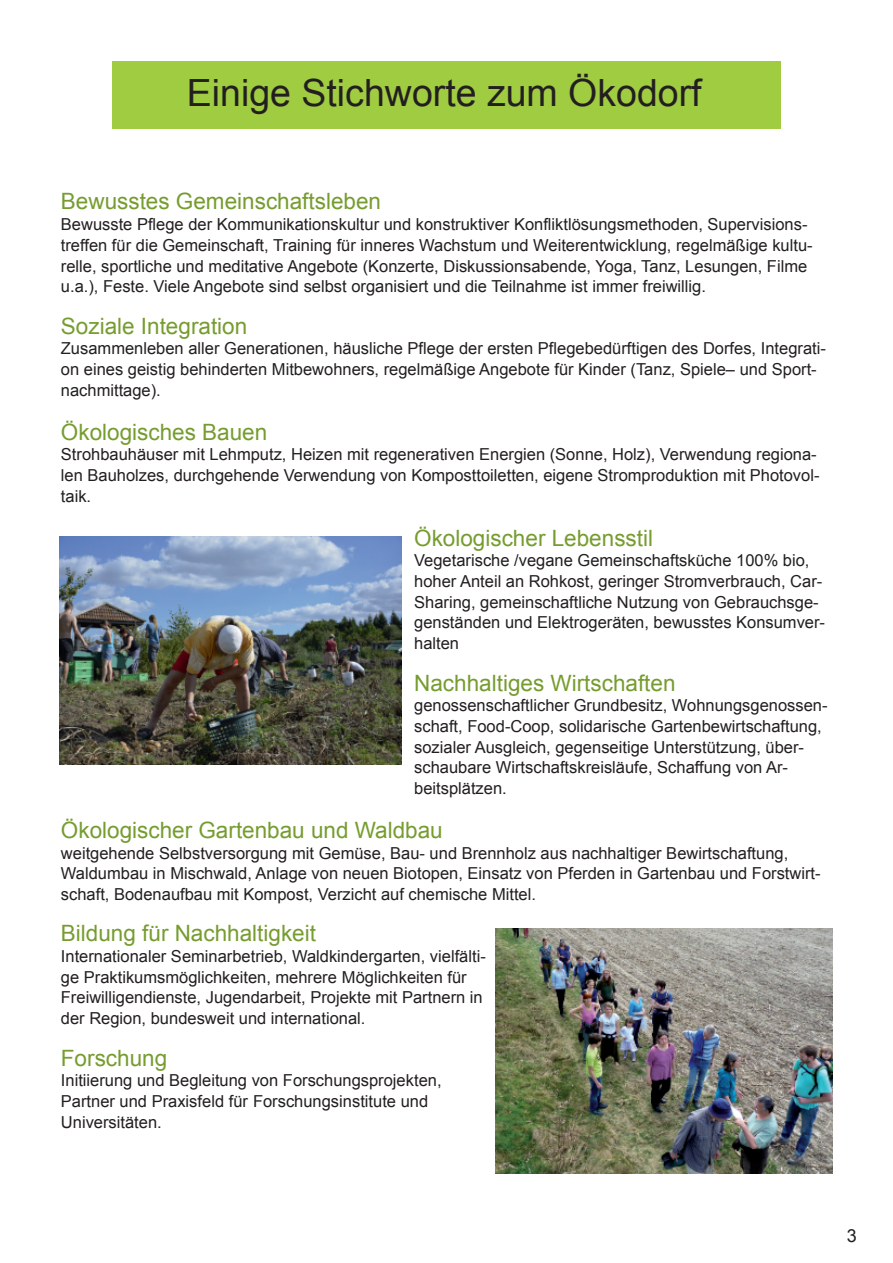
<style>
.page{position:relative;width:893px;height:1263px;background:#fff}
.page>*{position:absolute;margin:0;border:0;box-sizing:border-box;transform-origin:0 0}
.t1{font:37.5px "Arial";color:#231f20}
.t2{font:22.5px "Arial";color:#769c2f}
.t3{font:18px "Arial";color:#231f20}
.t4{font:16.5px/20.7px "Arial";color:#231f20}
</style>
<div class="page">
<img style="left:59px;top:537px;width:342px;height:228px">
<div style="left:112px;top:61px;width:669px;height:67px;background:#9fcc41"></div>
<img style="left:496px;top:928px;width:337px;height:245px">
<h1 class="t1" style="left:187px;top:72px;width:516px">Einige Stichworte zum Ökodorf</h1>
<h2 class="t2" style="left:61px;top:189px;width:322px">Bewusstes Gemeinschaftsleben</h2>
<p class="t4" style="left:61px;top:214px;width:753px">Bewusste Pflege der Kommunikationskultur und konstruktiver Konfliktlösungsmethoden, Supervisions&shy;treffen für die Gemeinschaft, Training für inneres Wachstum und Weiterentwicklung, regelmäßige kultu&shy;relle, sportliche und meditative Angebote (Konzerte, Diskussionsabende, Yoga, Tanz, Lesungen, Filme u.a.), Feste. Viele Angebote sind selbst organisiert und die Teilnahme ist immer freiwillig.</p>
<h2 class="t2" style="left:61px;top:313px;width:188px">Soziale Integration</h2>
<p class="t4" style="left:61px;top:338px;width:766px">Zusammenleben aller Generationen, häusliche Pflege der ersten Pflegebedürftigen des Dorfes, Integrati&shy;on eines geistig behinderten Mitbewohners, regelmäßige Angebote für Kinder (Tanz, Spiele– und Sport&shy;nachmittage).</p>
<h2 class="t2" style="left:61px;top:419px;width:208px">Ökologisches Bauen</h2>
<p class="t4" style="left:61px;top:444px;width:760px">Strohbauhäuser mit Lehmputz, Heizen mit regenerativen Energien (Sonne, Holz), Verwendung regiona&shy;len Bauholzes, durchgehende Verwendung von Komposttoiletten, eigene Stromproduktion mit Photovol&shy;taik.</p>
<h2 class="t2" style="left:414px;top:525px;width:240px">Ökologischer Lebensstil</h2>
<p class="t4" style="left:414px;top:550px;width:412px">Vegetarische /vegane Gemeinschaftsküche 100% bio, hoher Anteil an Rohkost, geringer Stromverbrauch, Car-Sharing, gemeinschaftliche Nutzung von Gebrauchsge&shy;genständen und Elektrogeräten, bewusstes Konsumver&shy;halten</p>
<h2 class="t2" style="left:414px;top:670px;width:263px">Nachhaltiges Wirtschaften</h2>
<p class="t4" style="left:414px;top:695px;width:415px">genossenschaftlicher Grundbesitz, Wohnungsgenossen&shy;schaft, Food-Coop, solidarische Gartenbewirtschaftung, sozialer Ausgleich, gegenseitige Unterstützung, über&shy;schaubare Wirtschaftskreisläufe, Schaffung von Ar&shy;beitsplätzen.</p>
<h2 class="t2" style="left:61px;top:817px;width:383px">Ökologischer Gartenbau und Waldbau</h2>
<p class="t4" style="left:61px;top:842px;width:761px">weitgehende Selbstversorgung mit Gemüse, Bau- und Brennholz aus nachhaltiger Bewirtschaftung,<br>Waldumbau in Mischwald, Anlage von neuen Biotopen, Einsatz von Pferden in Gartenbau und Forstwirt&shy;schaft, Bodenaufbau mit Kompost, Verzicht auf chemische Mittel.</p>
<h2 class="t2" style="left:61px;top:921px;width:257px">Bildung für Nachhaltigkeit</h2>
<p class="t4" style="left:61px;top:946px;width:426px">Internationaler Seminarbetrieb, Waldkindergarten, vielfälti&shy;ge Praktikumsmöglichkeiten, mehrere Möglichkeiten für Freiwilligendienste, Jugendarbeit, Projekte mit Partnern in der Region, bundesweit und international.</p>
<h2 class="t2" style="left:61px;top:1045px;width:108px">Forschung</h2>
<p class="t4" style="left:61px;top:1070px;width:382px">Initiierung und Begleitung von Forschungsprojekten,<br>Partner und Praxisfeld für Forschungsinstitute und<br>Universitäten.</p>
<p class="t3" style="left:847px;top:1225px;width:12px">3</p>
</div>
